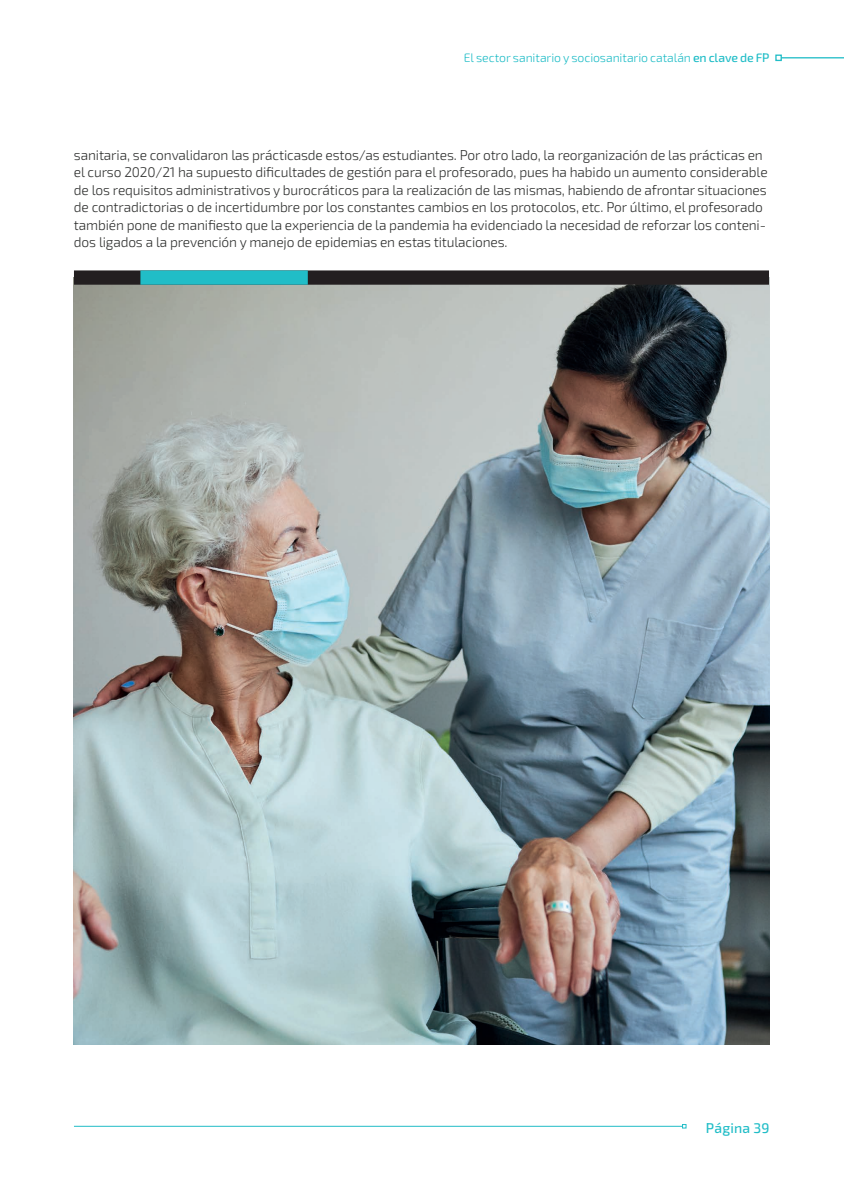
<style>
.page{position:relative;width:844px;height:1191px;background:#fff}
.page>*{position:absolute;margin:0;border:0;box-sizing:border-box;transform-origin:0 0}
.t1{font:300 14px/17.5px "Exo 2";letter-spacing:-.01em;color:#323332}
.t2{font:500 14px "Exo 2";letter-spacing:.015em;color:#21bdc7}
.t3{font:300 12.25px "Exo 2";letter-spacing:-.005em;color:#21bdc7}
.s1{font-weight:500}
</style>
<div class="page">
<hr style="left:74px;top:1125px;width:608px;height:1px;background:#21bdc7">
<svg style="left:682px;top:1124px;width:4px;height:4px"></svg>
<hr style="left:781px;top:57px;width:62px;height:1px;background:#21bdc7">
<svg style="left:775px;top:55px;width:6px;height:6px"></svg>
<img style="left:74px;top:285px;width:694px;height:759px">
<div style="left:74px;top:270px;width:694px;height:15px;background:#231f20"></div>
<div style="left:140px;top:270px;width:168px;height:15px;background:#21bdc7"></div>
<p class="t3" style="left:463px;top:49px;width:307px">El sector sanitario y sociosanitario catalán <span class="s1">en clave de FP</span></p>
<p class="t1" style="left:74px;top:145px;width:695px">sanitaria, se convalidaron las prácticasde estos/as estudiantes. Por otro lado, la reorganización de las prácticas en el curso 2020/21 ha supuesto dificultades de gestión para el profesorado, pues ha habido un aumento considerable de los requisitos administrativos y burocráticos para la realización de las mismas, habiendo de afrontar situaciones de contradictorias o de incertidumbre por los constantes cambios en los protocolos, etc. Por último, el profesorado también pone de manifiesto que la experiencia de la pandemia ha evidenciado la necesidad de reforzar los conteni&shy;dos ligados a la prevención y manejo de epidemias en estas titulaciones.</p>
<p class="t2" style="left:705px;top:1118px;width:65px">Página 39</p>
</div>
